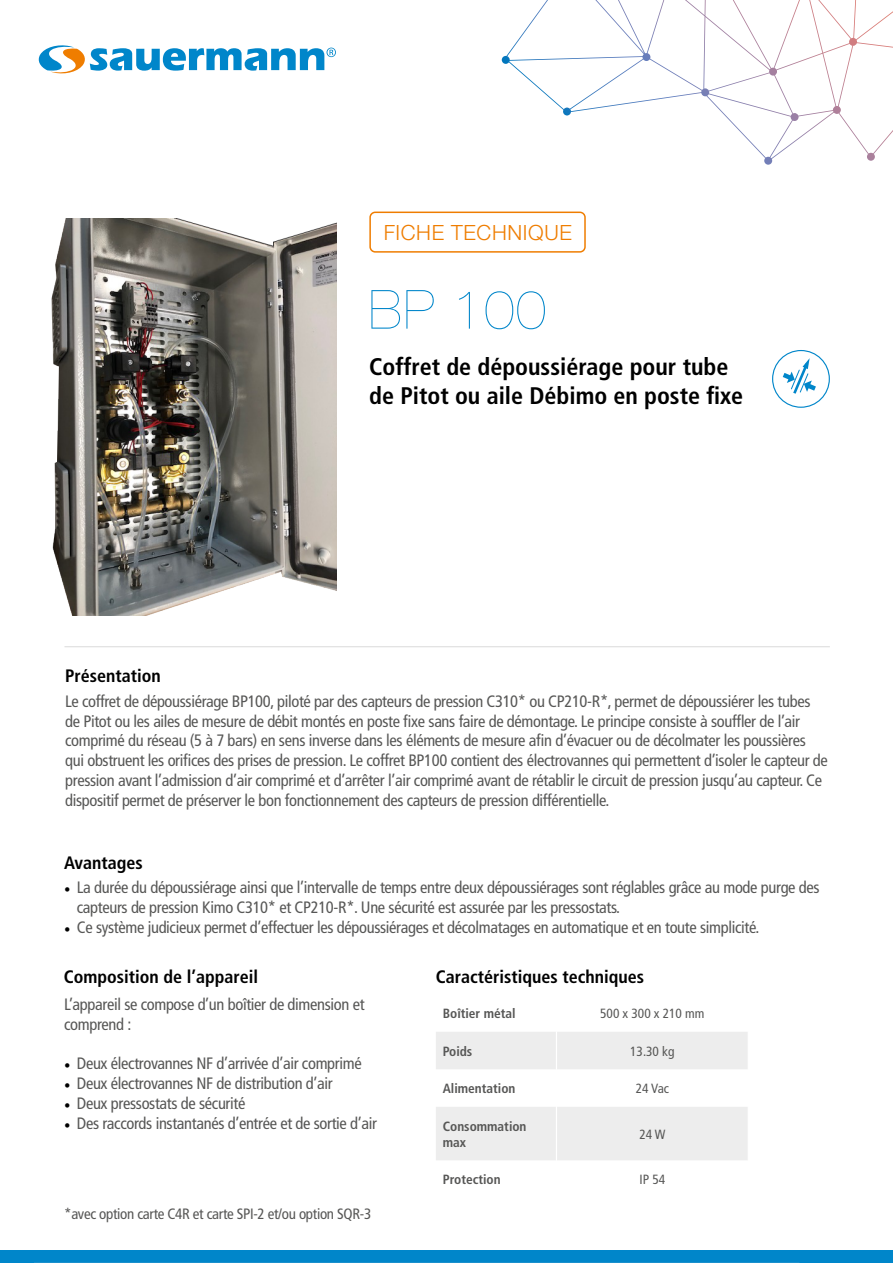
<style>
.page{position:relative;width:893px;height:1263px;background:#fff}
.page>*{position:absolute;margin:0;border:0;box-sizing:border-box;transform-origin:0 0}
.t1{font:200 54px "Helvetica Neue LT Std";color:#0086ca}
.t2{font:700 condensed 24px/28.8px "Frutiger LT Std";color:#000}
.t3{font:300 21px "Helvetica Neue LT Std";letter-spacing:.03em;color:#ef7d00}
.t4{font:700 condensed 18px "Frutiger LT Std";color:#000}
.t5{font:condensed 16.5px/19.8px "Frutiger LT Std";letter-spacing:-.02em;color:#575756}
.t6{font:condensed 15px "Frutiger LT Std";letter-spacing:-.02em;color:#575756}
.t7{font:700 condensed 13.35px/16px "Frutiger LT Std";color:#575756}
.t8{font:condensed 13.35px "Frutiger LT Std";color:#575756}
.s1{font-family:"Minion Pro";font-stretch:normal;color:#000}
</style>
<div class="page">
<svg style="left:502px;top:0;width:391px;height:165px"></svg>
<img style="left:51px;top:219px;width:286px;height:396px">
<div style="left:0;top:1251px;width:893px;height:12px;background:#0086ca"></div>
<div style="left:369px;top:212px;width:217px;height:41px;border:2px solid #ef7d00;border-radius:5px"></div>
<hr style="left:34px;top:1262px;width:765px;height:1px;background:#dadada">
<hr style="left:64px;top:646px;width:766px;height:1px;background:#dadada">
<div style="left:772px;top:350px;width:58px;height:58px;border:1px solid #0086ca;border-radius:50%"></div>
<svg style="left:783px;top:358px;width:33px;height:36px"></svg>
<svg style="left:436px;top:1032px;width:312px;height:128px"></svg>
<hr style="left:556px;top:1032px;width:1px;height:37px;background:#fff">
<hr style="left:556px;top:1069px;width:1px;height:38px;background:#fff">
<hr style="left:556px;top:1107px;width:1px;height:53px;background:#fff">
<svg style="left:38px;top:45px;width:298px;height:29px"></svg>
<p class="t3" style="left:384px;top:220px;width:190px">FICHE TECHNIQUE</p>
<h1 class="t1" style="left:369px;top:278px;width:179px">BP 100</h1>
<h2 class="t2" style="left:369px;top:352px;width:376px">Coffret de dépoussiérage pour tube de Pitot ou aile Débimo en poste fixe</h2>
<p class="t4" style="left:65px;top:665px;width:97px">Présentation</p>
<p class="t5" style="left:65px;top:691px;width:764px">Le coffret de dépoussiérage BP100, piloté par des capteurs de pression C310* ou CP210-R*, permet de dépoussiérer les tubes de Pitot ou les ailes de mesure de débit montés en poste fixe sans faire de démontage. Le principe consiste à souffler de l’air comprimé du réseau (5 à 7 bars) en sens inverse dans les éléments de mesure afin d’évacuer ou de décolmater les poussières qui obstruent les orifices des prises de pression. Le coffret BP100 contient des électrovannes qui permettent d’isoler le capteur de pression avant l’admission d’air comprimé et d’arrêter l’air comprimé avant de rétablir le circuit de pression jusqu’au capteur. Ce dispositif permet de préserver le bon fonctionnement des capteurs de pression différentielle.</p>
<p class="t4" style="left:64px;top:852px;width:80px">Avantages</p>
<p class="t5" style="left:77px;top:877px;width:744px;text-indent:-13px"><span class="s1">•</span> La durée du dépoussiérage ainsi que l’intervalle de temps entre deux dépoussiérages sont réglables grâce au mode purge des capteurs de pression Kimo C310* et CP210-R*. Une sécurité est assurée par les pressostats.</p>
<p class="t5" style="left:64px;top:917px;width:697px"><span class="s1">•</span> Ce système judicieux permet d’effectuer les dépoussiérages et décolmatages en automatique et en toute simplicité.</p>
<p class="t4" style="left:436px;top:966px;width:210px">Caractéristiques techniques</p>
<p class="t7" style="left:443px;top:1005px;width:74px">Boîtier métal</p>
<p class="t8" style="left:600px;top:1005px;width:106px">500 x 300 x 210 mm</p>
<p class="t7" style="left:443px;top:1043px;width:31px">Poids</p>
<p class="t8" style="left:630px;top:1043px;width:46px">13.30 kg</p>
<p class="t7" style="left:443px;top:1080px;width:74px">Alimentation</p>
<p class="t8" style="left:636px;top:1081px;width:35px">24 Vac</p>
<p class="t7" style="left:443px;top:1118px;width:85px">Consommation max</p>
<p class="t8" style="left:639px;top:1126px;width:27px">24 W</p>
<p class="t7" style="left:443px;top:1171px;width:59px">Protection</p>
<p class="t8" style="left:639px;top:1172px;width:27px">IP 54</p>
<p class="t6" style="left:64px;top:1205px;width:309px">*avec option carte C4R et carte SPI-2 et/ou option SQR-3</p>
<p class="t4" style="left:64px;top:966px;width:196px">Composition de l’appareil</p>
<p class="t5" style="left:64px;top:994px;width:302px">L’appareil se compose d’un boîtier de dimension et comprend :</p>
<p class="t5" style="left:64px;top:1054px;width:299px"><span class="s1">•</span> Deux électrovannes NF d’arrivée d’air comprimé</p>
<p class="t5" style="left:64px;top:1074px;width:270px"><span class="s1">•</span> Deux électrovannes NF de distribution d’air</p>
<p class="t5" style="left:64px;top:1093px;width:183px"><span class="s1">•</span> Deux pressostats de sécurité</p>
<p class="t5" style="left:64px;top:1113px;width:314px"><span class="s1">•</span> Des raccords instantanés d’entrée et de sortie d’air</p>
</div>
